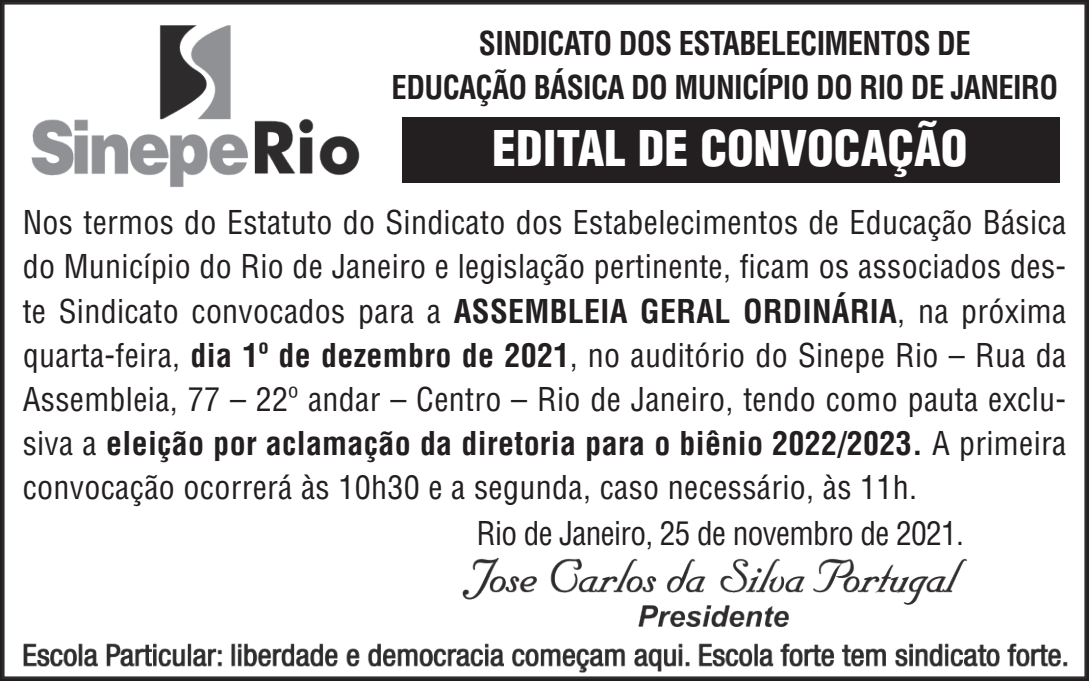
<style>
.page{position:relative;width:1089px;height:681px;background:#fff}
.page>*{position:absolute;margin:0;border:0;box-sizing:border-box;transform-origin:0 0}
.t1{font:900 condensed 48px "Helvetica";color:#fff}
.t2{font:condensed 32px/44px "Helvetica";letter-spacing:.01em;color:#231f20;text-align:justify}
.t3{font:700 condensed 32px "Helvetica";letter-spacing:-.02em;color:#231f20;scale:.96 1}
.t4{font:condensed 32px "Helvetica";letter-spacing:-.02em;color:#231f20}
.s1{font-weight:700}
</style>
<div class="page">
<img style="left:23px;top:25px;width:1045px;height:648px">
<div style="left:0;top:0;width:1089px;height:680px;border:4px solid #231f20"></div>
<div style="left:401px;top:117px;width:658px;height:66px;background:#231f20"></div>
<p class="t3" style="left:479px;top:23px;width:514px">SINDICATO DOS ESTABELECIMENTOS DE</p>
<p class="t3" style="left:391px;top:67px;width:696px">EDUCAÇÃO BÁSICA DO MUNICÍPIO DO RIO DE JANEIRO</p>
<p class="t1" style="left:492px;top:117px;width:476px">EDITAL DE CONVOCAÇÃO</p>
<p class="t2" style="left:23px;top:200px;width:1045px">Nos termos do Estatuto do Sindicato dos Estabelecimentos de Educação Básica do Município do Rio de Janeiro e legislação pertinente, ficam os associados des&shy;te Sindicato convocados para a <span class="s1">ASSEMBLEIA GERAL ORDINÁRIA</span>, na próxima quarta-feira, <span class="s1">dia 1º de dezembro de 2021</span>, no auditório do Sinepe Rio – Rua da Assembleia, 77 – 22º andar – Centro – Rio de Janeiro, tendo como pauta exclu&shy;siva a <span class="s1">eleição por aclamação da diretoria para o biênio 2022/2023.</span> A primeira convocação ocorrerá às 10h30 e a segunda, caso necessário, às 11h.</p>
<p class="t4" style="left:476px;top:513px;width:489px">Rio de Janeiro, 25 de novembro de 2021.</p>
</div>
